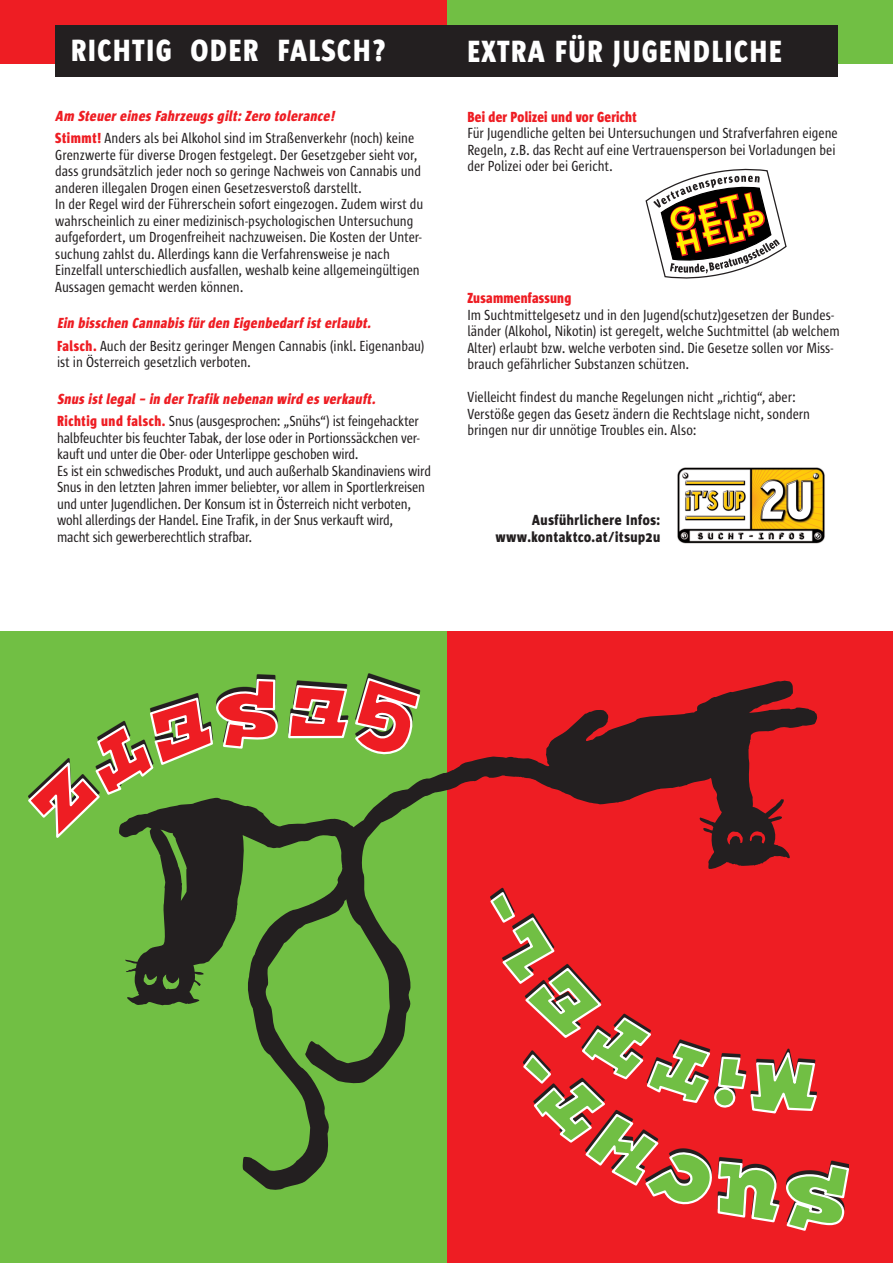
<style>
.page{position:relative;width:893px;height:1263px;background:#fff}
.page>*{position:absolute;margin:0;border:0;box-sizing:border-box;transform-origin:0 0}
.t1{font:800 31.5px "Sun Sans";letter-spacing:.07em;color:#fff;scale:.87 1}
.t2{font:15px/16.5px "Sun Sans Condensed";letter-spacing:-.005em;color:#231f20}
.t3{font:italic 800 15px/22.5px "Sun Sans Condensed";color:#ee1d23}
.t4{font:800 15px/16.5px "Sun Sans";letter-spacing:.05em;color:#231f20;text-align:right;scale:.87 1}
.t5{font:800 15px "Sun Sans Condensed";letter-spacing:.015em;color:#ee1d23}
.s1{font-weight:800;font-style:italic;color:#ee1d23}
.s2{font-weight:800;color:#ee1d23}
.s3{font-style:normal}
.s4{font-weight:400;font-style:normal;color:#231f20}
</style>
<div class="page">
<div style="left:446px;top:631px;width:447px;height:632px;background:#ee1d23"></div>
<div style="left:0;top:631px;width:446px;height:632px;background:#71bf44"></div>
<div style="left:446px;top:0;width:447px;height:64px;background:#71bf44"></div>
<div style="left:0;top:0;width:446px;height:64px;background:#ee1d23"></div>
<div style="left:55px;top:25px;width:783px;height:51px;background:#231f20"></div>
<img style="left:677px;top:467px;width:148px;height:77px">
<svg style="left:645px;top:168px;width:142px;height:111px"></svg>
<svg style="left:358px;top:681px;width:459px;height:404px"></svg>
<svg style="left:727px;top:831px;width:16px;height:13px"></svg>
<svg style="left:749px;top:831px;width:16px;height:12px"></svg>
<svg style="left:125px;top:840px;width:246px;height:165px;fill:#231f20"></svg>
<svg style="left:243px;top:849px;width:115px;height:341px"></svg>
<svg style="left:139px;top:972px;width:41px;height:17px"></svg>
<svg style="left:489px;top:890px;width:361px;height:341px"></svg>
<svg style="left:28px;top:673px;width:394px;height:167px"></svg>
<h1 class="t1" style="left:71px;top:34px;width:362px">RICHTIG ODER FALSCH?</h1>
<h1 class="t1" style="left:467px;top:35px;width:363px">EXTRA FÜR JUGENDLICHE</h1>
<p class="t2" style="left:55px;top:105px;width:360px;line-height:22.5px"><span class="s1">Am Steuer eines Fahrzeugs gilt: Zero tolerance!<br></span><span class="s2">Stimmt!</span> Anders als bei Alkohol sind im Straßenverkehr (noch) keine</p>
<p class="t2" style="left:55px;top:147px;width:369px">Grenzwerte für diverse Drogen festgelegt. Der Gesetzgeber sieht vor, dass grundsätzlich jeder noch so geringe Nachweis von Cannabis und anderen illegalen Drogen einen Gesetzesverstoß darstellt.<br>In der Regel wird der Führerschein sofort eingezogen. Zudem wirst du wahrscheinlich zu einer medizinisch-psychologischen Untersuchung aufgefordert, um Drogenfreiheit nachzuweisen. Die Kosten der Unter&shy;suchung zahlst du. Allerdings kann die Verfahrensweise je nach Einzelfall unterschiedlich ausfallen, weshalb keine allgemeingültigen Aussagen gemacht werden können.</p>
<p class="t2" style="left:57px;top:312px;width:369px;line-height:22.5px"><span class="s1">Ein bisschen Cannabis für den Eigenbedarf ist erlaubt.<br></span><span class="s2">Falsch.</span> Auch der Besitz geringer Mengen Cannabis (inkl. Eigenanbau)</p>
<p class="t2" style="left:57px;top:354px;width:195px">ist in Österreich gesetzlich verboten.</p>
<p class="t3" style="left:57px;top:388px;width:363px">Snus ist legal – in der Trafik nebenan wird es verkauft.<br><span class="s3">Richtig und falsch.</span> <span class="s4">Snus (ausgesprochen: „Snühs“) ist feingehackter</span></p>
<p class="t2" style="left:57px;top:430px;width:375px">halbfeuchter bis feuchter Tabak, der lose oder in Portionssäckchen ver&shy;kauft und unter die Ober- oder Unterlippe geschoben wird.<br>Es ist ein schwedisches Produkt, und auch außerhalb Skandinaviens wird Snus in den letzten Jahren immer beliebter, vor allem in Sportlerkreisen und unter Jugendlichen. Der Konsum ist in Österreich nicht verboten, wohl allerdings der Handel. Eine Trafik, in der Snus verkauft wird,<br>macht sich gewerberechtlich strafbar.</p>
<p class="t5" style="left:467px;top:109px;width:171px">Bei der Polizei und vor Gericht</p>
<p class="t2" style="left:467px;top:125px;width:372px">Für Jugendliche gelten bei Untersuchungen und Strafverfahren eigene<br>Regeln, z.B. das Recht auf eine Vertrauensperson bei Vorladungen bei der Polizei oder bei Gericht.</p>
<p class="t5" style="left:467px;top:290px;width:105px">Zusammenfassung</p>
<p class="t2" style="left:467px;top:306px;width:374px">Im Suchtmittelgesetz und in den Jugend(schutz)gesetzen der Bundes&shy;länder (Alkohol, Nikotin) ist geregelt, welche Suchtmittel (ab welchem Alter) erlaubt bzw. welche verboten sind. Die Gesetze sollen vor Miss&shy;brauch gefährlicher Substanzen schützen.</p>
<p class="t2" style="left:467px;top:389px;width:344px">Vielleicht findest du manche Regelungen nicht „richtig“, aber:<br>Verstöße gegen das Gesetz ändern die Rechtslage nicht, sondern bringen nur dir unnötige Troubles ein. Also:</p>
<p class="t4" style="left:496px;top:512px;width:190px">Ausführlichere Infos: www.kontaktco.at/itsup2u</p>
</div>
